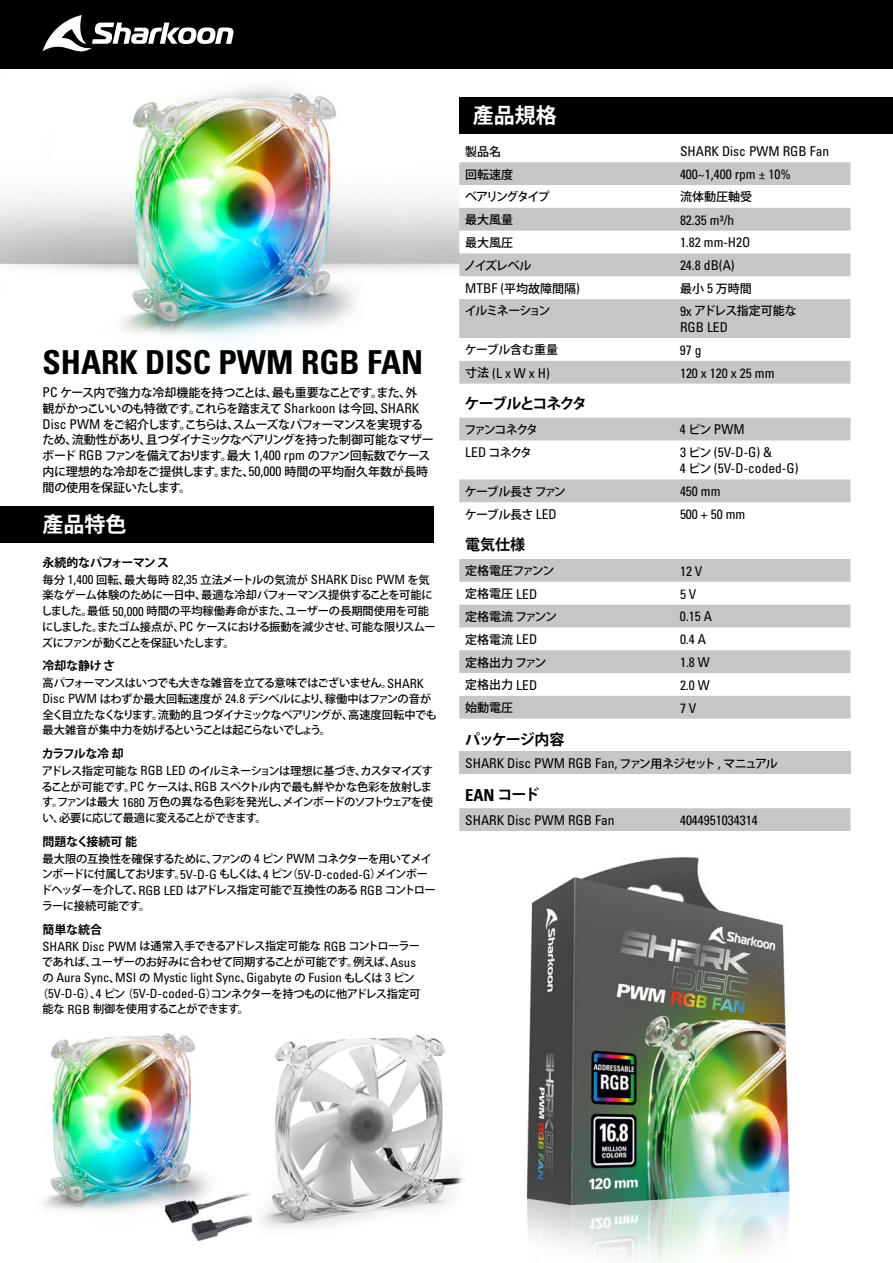
<style>
.page{position:relative;width:893px;height:1263px;background:#fff}
.page>*{position:absolute;margin:0;border:0;box-sizing:border-box;transform-origin:0 0}
.t1{font:33px "Univers LTCYR 67 Bold Cond";color:#000}
.t2{font:700 21px "Koz Go Pr 6 N";color:#fff}
.t3{font:16.5px "Univers LTCYR 67 Bold Cond";color:#000}
.t4{font:700 15px "Koz Go Pr 6 N";letter-spacing:-.07em;color:#000}
.t5{font:700 15px "Koz Go Pr 6 N";letter-spacing:-.105em;color:#000}
.t6{font:condensed 13.5px/16.2px "Univers LTCYR 57";color:#000}
.t7{font:condensed 12.75px "Univers LTCYR 57";color:#000}
.t8{font:500 12px/15.8px "Koz Go Pr 6 N";letter-spacing:-.04em;color:#000}
.t9{font:700 12px "Koz Go Pr 6 N";letter-spacing:-.02em;color:#000}
.t10{font:700 12px "Koz Go Pr 6 N";letter-spacing:-.04em;color:#000}
.t11{font:500 12px "Koz Go Pr 6 N";letter-spacing:-.06em;color:#000}
.t12{font:500 12px "Koz Go Pr 6 N";letter-spacing:-.14em;color:#000}
.t13{font:500 12px "Koz Go Pr 6 N";letter-spacing:-.11em;color:#000}
.t14{font:500 12px "Koz Go Pr 6 N";letter-spacing:-.01em;color:#000}
.t15{font:500 12px "Koz Go Pr 6 N";letter-spacing:-.07em;color:#000}
.t16{font:500 12px "Koz Go Pr 6 N";letter-spacing:-.145em;color:#000}
.t17{font:500 11.25px/15.8px "Koz Go Pr 6 N";letter-spacing:-.05em;color:#000}
.s1{font-family:"Univers LTCYR 57";font-weight:400;font-stretch:condensed;font-size:13.5px}
.s2{font-family:"Koz Go Pr 6 N";font-weight:500;font-stretch:normal;font-size:11.25px}
.s3{font-family:"Univers LTCYR 57";font-weight:400;font-stretch:condensed;font-size:12.75px}
.s4{font-family:"Koz Go Pr 6 N";font-weight:500;font-stretch:normal;font-size:12px}
.s5{font-family:"Koz Go Pr 6 N";font-weight:700;font-size:15px}
</style>
<div class="page">
<div style="left:0;top:0;width:893px;height:69px;background:#000"></div>
<img style="left:0;top:87px;width:459px;height:251px">
<img style="left:526px;top:857px;width:265px;height:405px">
<img style="left:43px;top:1033px;width:209px;height:209px">
<img style="left:262px;top:1034px;width:201px;height:194px">
<div style="left:0;top:506px;width:434px;height:37px;background:#000"></div>
<div style="left:459px;top:97px;width:434px;height:37px;background:#000"></div>
<svg style="left:459px;top:162px;width:391px;height:222px;fill:#c6c6c6"></svg>
<svg style="left:459px;top:417px;width:391px;height:86px"></svg>
<svg style="left:459px;top:418px;width:391px;height:84px"></svg>
<svg style="left:459px;top:559px;width:391px;height:160px;fill:#c6c6c6"></svg>
<div style="left:459px;top:751px;width:391px;height:23px;background:#c6c6c6"></div>
<div style="left:459px;top:808px;width:391px;height:23px;background:#c6c6c6"></div>
<svg style="left:43px;top:15px;width:191px;height:37px"></svg>
<h1 class="t1" style="left:43px;top:342px;width:382px">SHARK DISC PWM RGB FAN</h1>
<p class="t8" style="left:42px;top:385px;width:393px"><span class="s1">PC</span> ケース内で強力な冷却機能を持つことは、最も重要なことです。また、外<br>観がかっこいいのも特徴です。これらを踏まえて <span class="s1">Sharkoon</span> は今回、<span class="s1">SHARK Disc PWM</span> をご紹介します。こちらは、スムーズなパフォーマンスを実現するため、流動性があり、且つダイナミックなベアリングを持った制御可能なマザーボード <span class="s1">RGB</span> ファンを備えております。最大 <span class="s1">1,400 rpm</span> のファン回転数でケース内に理想的な冷却をご提供します。また、<span class="s1">50,000</span> 時間の平均耐久年数が長時間の使用を保証いたします。</p>
<h2 class="t2" style="left:43px;top:513px;width:85px">產品特色</h2>
<p class="t10" style="left:43px;top:556px;width:128px">永続的なパフォーマン ス</p>
<p class="t7" style="left:43px;top:571px;width:389px"><span class="s2">毎分</span> 1,400 <span class="s2">回転、最大毎時</span> 82,35 <span class="s2">立法メートルの気流が</span> SHARK Disc PWM <span class="s2">を気</span></p>
<p class="t17" style="left:41px;top:588px;width:396px">楽なゲーム体験のために一日中、最適な冷却パフォーマンス提供することを可能にしました。最低 <span class="s3">50,000</span> 時間の平均稼働寿命がまた、ユーザーの長期間使用を可能にしました。またゴム接点が、<span class="s3">PC</span> ケースにおける振動を減少させ、可能な限りスムーズにファンが動くことを保証いたします。</p>
<p class="t9" style="left:43px;top:659px;width:74px">冷却な静け さ</p>
<p class="t17" style="left:43px;top:675px;width:396px">高パフォーマンスはいつでも大きな雑音を立てる意味ではございません。<span class="s3">SHARK Disc PWM</span> はわずか最大回転速度が <span class="s3">24.8</span> デシベルにより、稼働中はファンの音が全く目立たなくなります。流動的且つダイナミックなベアリングが、高速度回転中でも最大雑音が集中力を妨げるということは起こらないでしょう。</p>
<p class="t9" style="left:42px;top:747px;width:83px">カラフルな冷 却</p>
<p class="t17" style="left:42px;top:763px;width:393px;text-align:justify">アドレス指定可能な <span class="s3">RGB LED</span> のイルミネーションは理想に基づき、カスタマイズすることが可能です。<span class="s3">PC</span> ケースは、<span class="s3">RGB</span> スペクトル内で最も鮮やかな色彩を放射します。ファンは最大 <span class="s3">1680</span> 万色の異なる色彩を発光し、メインボードのソフトウェアを使い、必要に応じて最適に変えることができます。</p>
<p class="t9" style="left:43px;top:835px;width:96px">問題なく接続可 能</p>
<p class="t17" style="left:41px;top:851px;width:396px">最大限の互換性を確保するために、ファンの <span class="s3">4</span> ピン <span class="s3">PWM</span> コネクターを用いてメインボードに付属しております。<span class="s3">5V-D-G</span> もしくは、<span class="s3">4</span> ピン（<span class="s3">5V-D-coded-G</span>）メインボードヘッダーを介して、<span class="s3">RGB LED</span> はアドレス指定可能で互換性のある <span class="s3">RGB</span> コントローラーに接続可能です。</p>
<p class="t9" style="left:43px;top:922px;width:61px">簡単な統合</p>
<p class="t17" style="left:42px;top:939px;width:380px"><span class="s3">SHARK Disc PWM</span> は通常入手できるアドレス指定可能な <span class="s3">RGB</span> コントローラーであれば、ユーザーのお好みに合わせて同期することが可能です。例えば、<span class="s3">Asus</span></p>
<p class="t7" style="left:42px;top:970px;width:374px"><span class="s2">の</span> Aura Sync<span class="s2">、</span>MSI <span class="s2">の</span> Mystic light Sync<span class="s2">、</span>Gigabyte <span class="s2">の</span> Fusion <span class="s2">もしくは</span> 3 <span class="s2">ピン</span></p>
<p class="t17" style="left:43px;top:986px;width:379px;text-indent:-5px">（<span class="s3">5V-D-G</span>）、<span class="s3">4</span> ピン （<span class="s3">5V-D-coded-G</span>）コンネクターを持つものに他アドレス指定可能な <span class="s3">RGB</span> 制御を使用することができます。</p>
<h2 class="t2" style="left:473px;top:103px;width:85px">產品規格</h2>
<p class="t8" style="left:465px;top:144px;width:37px">製品名</p>
<p class="t6" style="left:680px;top:143px;width:151px">SHARK Disc PWM RGB Fan</p>
<p class="t8" style="left:465px;top:167px;width:49px">回転速度</p>
<p class="t6" style="left:680px;top:166px;width:112px">400~1,400 rpm ± 10%</p>
<p class="t12" style="left:465px;top:190px;width:86px">ベアリングタイプ</p>
<p class="t8" style="left:680px;top:189px;width:73px">流体動圧軸受</p>
<p class="t8" style="left:465px;top:212px;width:49px">最大風量</p>
<p class="t6" style="left:680px;top:211px;width:56px">82.35 m³/h</p>
<p class="t8" style="left:465px;top:235px;width:49px">最大風圧</p>
<p class="t6" style="left:680px;top:234px;width:72px">1.82 mm-H2O</p>
<p class="t8" style="left:464px;top:258px;width:69px">ノイズレベル</p>
<p class="t6" style="left:680px;top:257px;width:56px">24.8 dB(A)</p>
<p class="t6" style="left:465px;top:280px;width:116px">MTBF (<span class="s4">平均故障間隔</span>)</p>
<p class="t8" style="left:680px;top:281px;width:73px">最小 <span class="s1">5</span> 万時間</p>
<p class="t13" style="left:465px;top:304px;width:87px">イルミネーション</p>
<p class="t8" style="left:680px;top:303px;width:118px"><span class="s1">9x</span> アドレス指定可能な</p>
<p class="t6" style="left:680px;top:319px;width:49px">RGB LED</p>
<p class="t14" style="left:465px;top:343px;width:95px">ケーブル含む重量</p>
<p class="t6" style="left:680px;top:342px;width:23px">97 g</p>
<p class="t6" style="left:465px;top:364px;width:86px"><span class="s4">寸法</span> (L x W x H)</p>
<p class="t6" style="left:680px;top:364px;width:96px">120 x 120 x 25 mm</p>
<h3 class="t5" style="left:465px;top:395px;width:124px">ケーブルとコネクタ</h3>
<p class="t16" style="left:464px;top:423px;width:75px">ファンコネクタ</p>
<p class="t6" style="left:680px;top:421px;width:66px">4 <span class="s4">ピン</span> PWM</p>
<p class="t8" style="left:465px;top:445px;width:68px"><span class="s1">LED</span> コネクタ</p>
<p class="t6" style="left:680px;top:444px;width:120px">3 <span class="s4">ピン</span> (5V-D-G) &amp;<br>4 <span class="s4">ピン</span> (5V-D-coded-G)</p>
<p class="t11" style="left:465px;top:485px;width:103px">ケーブル長さ ファン</p>
<p class="t6" style="left:680px;top:483px;width:42px">450 mm</p>
<p class="t8" style="left:465px;top:507px;width:94px">ケーブル長さ <span class="s1">LED</span></p>
<p class="t6" style="left:680px;top:506px;width:67px">500 + 50 mm</p>
<h3 class="t4" style="left:465px;top:536px;width:61px">電気仕様</h3>
<p class="t15" style="left:465px;top:564px;width:91px">定格電圧ファンン</p>
<p class="t6" style="left:680px;top:563px;width:24px">12 V</p>
<p class="t8" style="left:465px;top:586px;width:73px">定格電圧 <span class="s1">LED</span></p>
<p class="t6" style="left:680px;top:585px;width:18px">5 V</p>
<p class="t8" style="left:465px;top:609px;width:93px">定格電流 ファンン</p>
<p class="t6" style="left:680px;top:608px;width:34px">0.15 A</p>
<p class="t8" style="left:465px;top:632px;width:73px">定格電流 <span class="s1">LED</span></p>
<p class="t6" style="left:680px;top:631px;width:28px">0.4 A</p>
<p class="t8" style="left:465px;top:655px;width:83px">定格出力 ファン</p>
<p class="t6" style="left:680px;top:654px;width:31px">1.8 W</p>
<p class="t8" style="left:465px;top:677px;width:73px">定格出力 <span class="s1">LED</span></p>
<p class="t6" style="left:680px;top:677px;width:31px">2.0 W</p>
<p class="t8" style="left:465px;top:700px;width:49px">始動電圧</p>
<p class="t6" style="left:680px;top:699px;width:18px">7 V</p>
<h3 class="t4" style="left:465px;top:731px;width:101px">パッケージ内容</h3>
<p class="t6" style="left:465px;top:755px;width:314px">SHARK Disc PWM RGB Fan, <span class="s4">ファン用ネジセット</span> , <span class="s4">マニュアル</span></p>
<h3 class="t3" style="left:465px;top:785px;width:76px">EAN <span class="s5">コード</span></h3>
<p class="t6" style="left:465px;top:812px;width:151px">SHARK Disc PWM RGB Fan</p>
<p class="t6" style="left:680px;top:812px;width:79px">4044951034314</p>
</div>
